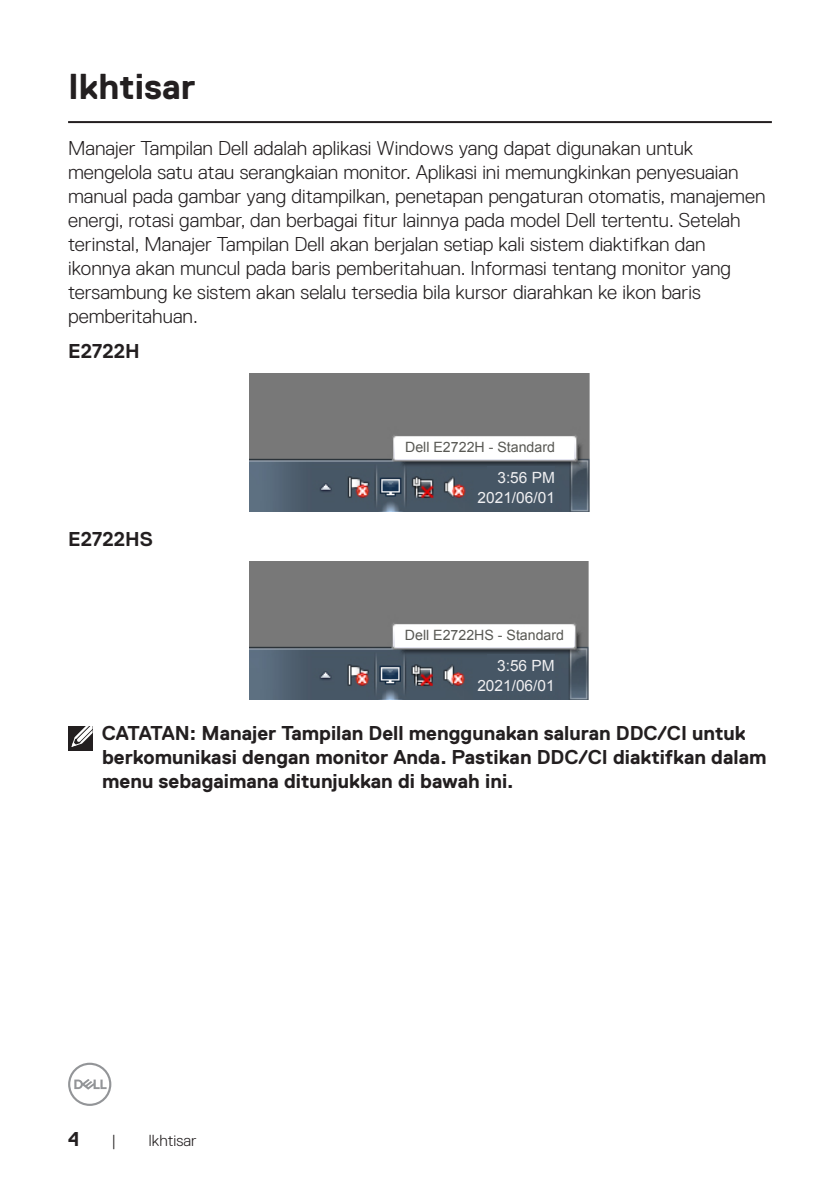
<style>
.page{position:relative;width:840px;height:1191px;background:#fff}
.page>*{position:absolute;margin:0;border:0;box-sizing:border-box;transform-origin:0 0}
.Head_1{font:700 36px "Dell Replica";color:#231f20}
.Paragraph{font:300 20px/24px "Dell Replica";color:#231f20}
.Note{font:700 20px/24px "Dell Replica";color:#231f20}
.Paragraph-2{font:700 20px "Dell Replica";color:#231f20}
.t1{font:300 16px "Dell Replica";color:#231f20}
.t2{font:15.4px "Arial";color:#f0f0f2}
.t3{font:14.2px "Arial";color:#585853}
</style>
<div class="page">
<svg style="left:68px;top:1062px;width:43px;height:44px"></svg>
<hr style="left:68px;top:121px;width:703px;height:2px;background:#231f20">
<img style="left:249px;top:373px;width:341px;height:138px">
<div style="left:487px;top:466px;width:67px;height:41px;background:#465665"></div>
<div style="left:395px;top:439px;width:178px;height:20px;background:#fff"></div>
<img style="left:249px;top:561px;width:340px;height:138px">
<div style="left:487px;top:654px;width:67px;height:41px;background:#465665"></div>
<div style="left:395px;top:627px;width:178px;height:20px;background:#fff"></div>
<div style="left:68px;top:726px;width:24px;height:24px;background:#231f20"></div>
<svg style="left:71px;top:726px;width:22px;height:22px"></svg>
<p class="Head_1" style="left:68px;top:66px;width:129px">Ikhtisar</p>
<p class="Paragraph" style="left:68px;top:136px;width:698px">Manajer Tampilan Dell adalah aplikasi Windows yang dapat digunakan untuk mengelola satu atau serangkaian monitor. Aplikasi ini memungkinkan penyesuaian manual pada gambar yang ditampilkan, penetapan pengaturan otomatis, manajemen energi, rotasi gambar, dan berbagai fitur lainnya pada model Dell tertentu. Setelah terinstal, Manajer Tampilan Dell akan berjalan setiap kali sistem diaktifkan dan ikonnya akan muncul pada baris pemberitahuan. Informasi tentang monitor yang tersambung ke sistem akan selalu tersedia bila kursor diarahkan ke ikon baris pemberitahuan.</p>
<p class="Paragraph-2" style="left:68px;top:340px;width:73px">E2722H</p>
<p class="Paragraph-2" style="left:68px;top:528px;width:86px">E2722HS</p>
<p class="t3" style="left:405px;top:438px;width:151px">Dell E2722H - Standard</p>
<p class="t2" style="left:477px;top:487px;width:79px">2021/06/01</p>
<p class="t2" style="left:497px;top:467px;width:59px">3:56 PM</p>
<p class="t3" style="left:405px;top:626px;width:160px">Dell E2722HS - Standard</p>
<p class="t2" style="left:477px;top:675px;width:79px">2021/06/01</p>
<p class="t2" style="left:497px;top:655px;width:59px">3:56 PM</p>
<p class="Note" style="left:102px;top:721px;width:665px">CATATAN: Manajer Tampilan Dell menggunakan saluran DDC/CI untuk berkomunikasi dengan monitor Anda. Pastikan DDC/CI diaktifkan dalam menu sebagaimana ditunjukkan di bawah ini.</p>
<p class="Note" style="left:68px;top:1126px;width:13px">4</p>
<p class="t1" style="left:111px;top:1131px;width:6px">|</p>
<p class="t1" style="left:148px;top:1131px;width:50px">Ikhtisar</p>
</div>
